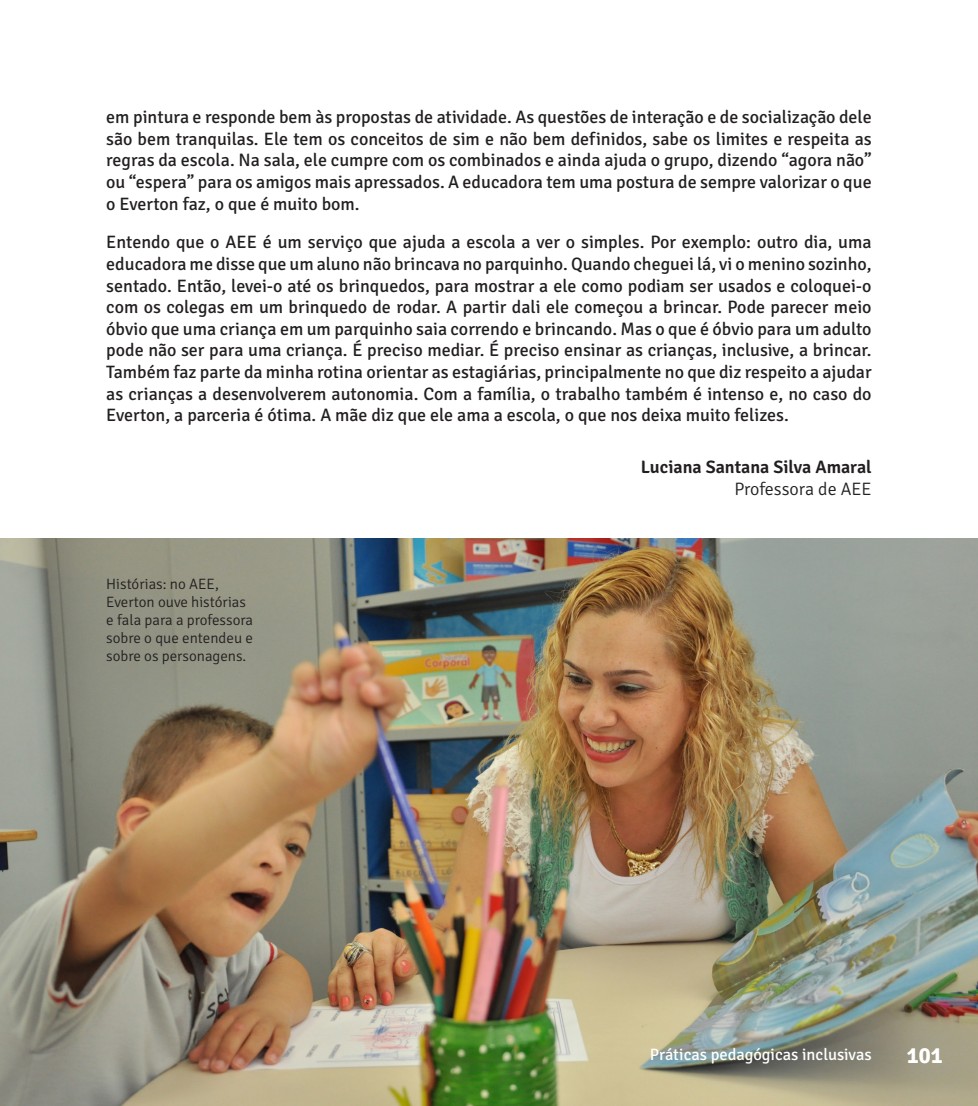
<style>
.page{position:relative;width:978px;height:1106px;background:#fff}
.page>*{position:absolute;margin:0;border:0;box-sizing:border-box;transform-origin:0 0}
.t1{font:700 22.5px "Signika";color:#fff}
.t2{font:18px/21.6px "Signika";color:#231f20;text-align:justify}
.t3{font:600 18px "Signika";color:#231f20}
.t4{font:300 18px "Signika";color:#231f20}
.t5{font:16.5px "Signika";color:#fff}
.t6{font:300 15px/18px "Signika";color:#231f20}
</style>
<div class="page">
<img style="left:0;top:539px;width:978px;height:567px">
<p class="t2" style="left:106px;top:107px;width:767px">em pintura e responde bem às propostas de atividade. As questões de interação e de socialização dele são bem tranquilas. Ele tem os conceitos de sim e não bem definidos, sabe os limites e respeita as regras da escola. Na sala, ele cumpre com os combinados e ainda ajuda o grupo, dizendo “agora não” ou “espera” para os amigos mais apressados. A educadora tem uma postura de sempre valorizar o que o Everton faz, o que é muito bom.</p>
<p class="t2" style="left:106px;top:232px;width:767px">Entendo que o AEE é um serviço que ajuda a escola a ver o simples. Por exemplo: outro dia, uma educadora me disse que um aluno não brincava no parquinho. Quando cheguei lá, vi o menino sozinho, sentado. Então, levei-o até os brinquedos, para mostrar a ele como podiam ser usados e coloquei-o com os colegas em um brinquedo de rodar. A partir dali ele começou a brincar. Pode parecer meio óbvio que uma criança em um parquinho saia correndo e brincando. Mas o que é óbvio para um adulto pode não ser para uma criança. É preciso mediar. É preciso ensinar as crianças, inclusive, a brincar.<br>Também faz parte da minha rotina orientar as estagiárias, principalmente no que diz respeito a ajudar as crianças a desenvolverem autonomia. Com a família, o trabalho também é intenso e, no caso do Everton, a parceria é ótima. A mãe diz que ele ama a escola, o que nos deixa muito felizes.</p>
<p class="t3" style="left:641px;top:456px;width:232px">Luciana Santana Silva Amaral</p>
<p class="t4" style="left:735px;top:478px;width:139px">Professora de AEE</p>
<p class="t6" style="left:106px;top:575px;width:148px">Histórias: no AEE,<br>Everton ouve histórias e fala para a professora sobre o que entendeu e sobre os personagens.</p>
<p class="t5" style="left:650px;top:1045px;width:223px">Práticas pedagógicas inclusivas</p>
<p class="t1" style="left:907px;top:1042px;width:37px">101</p>
</div>
